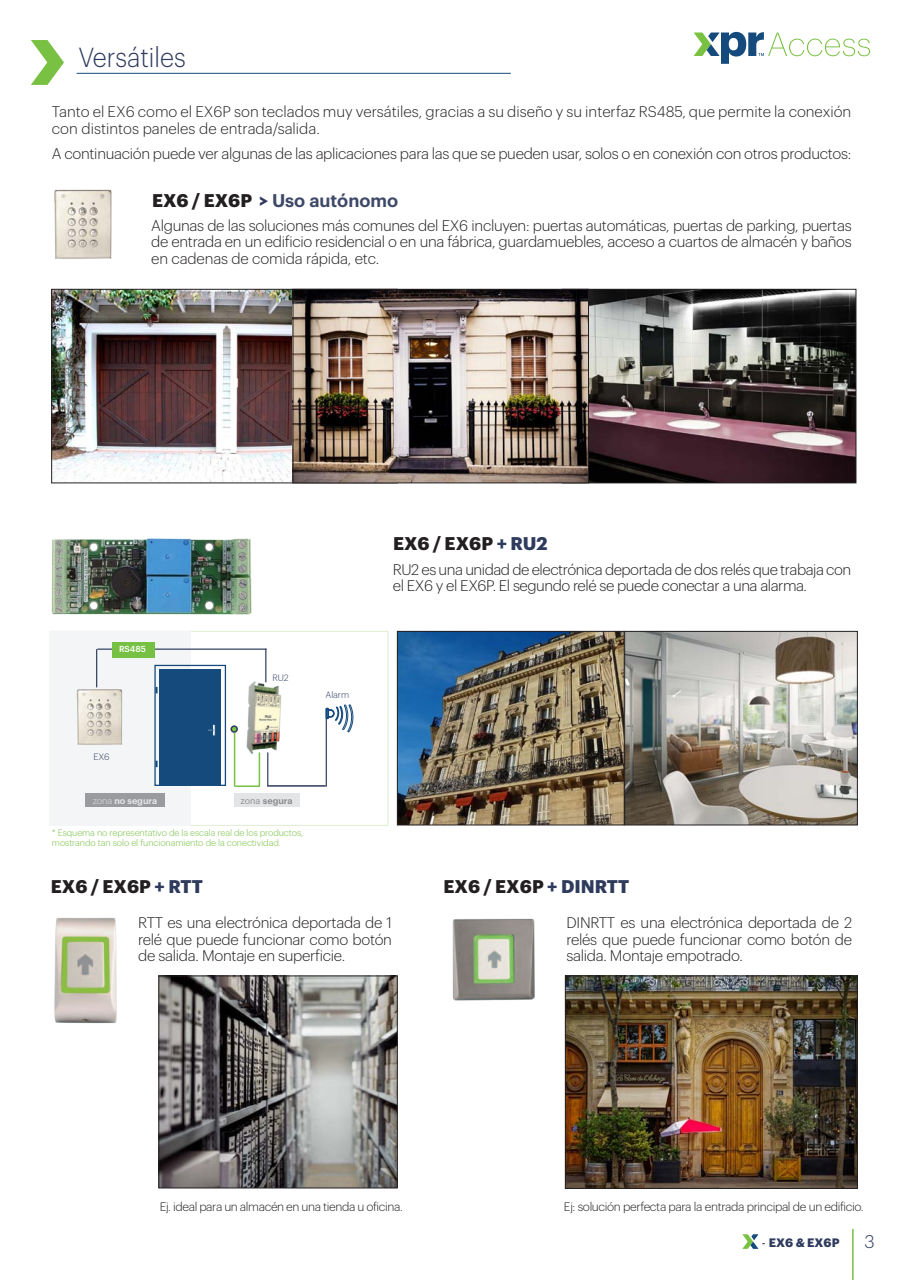
<style>
.page{position:relative;width:910px;height:1280px;background:#fff}
.page>*{position:absolute;margin:0;border:0;box-sizing:border-box;transform-origin:0 0}
.t1{font:300 27px "Graphik";color:#2e3b5d;scale:.93 1}
.t2{font:700 18px "Graphik";color:#231f20}
.t3{font:600 18px "Graphik";color:#3e4867}
.t4{font:300 18px "Graphik";color:#2e3b5d}
.t5{font:300 15px/16.5px "Graphik";letter-spacing:-.02em;color:#231f20;text-align:justify}
.t6{font:300 15px/16.5px "Graphik";color:#231f20}
.t7{font:300 12px "Graphik";letter-spacing:-.03em;color:#231f20}
.t8{font:700 12px "Graphik";color:#2e3b5d}
.t9{font:300 9px/10.5px "Graphik";letter-spacing:-.01em;color:#76c043}
.t10{font:600 9px "Graphik";color:#e6e7e9}
.t11{font:300 9px "Graphik";letter-spacing:-.01em;color:#2e3b5d}
.t12{font:600 9px "Graphik";color:#8b8d90}
.t13{font:500 8.55px "Graphik";color:#fff}
.s1{font-weight:700;color:#231f20}
.s2{font-weight:700;color:#2e3b5d}
.s3{font-weight:300}
.s4{font-weight:400}
.s5{color:#2e3b5d}
.s6{font-weight:400;color:#231f20}
</style>
<div class="page">
<svg style="left:742px;top:1234px;width:16px;height:15px"></svg>
<hr style="left:852px;top:1229px;width:2px;height:51px;background:#76c043">
<svg style="left:694px;top:32px;width:176px;height:32px"></svg>
<div style="left:50px;top:631px;width:140px;height:194px;background:#f4f5f7"></div>
<svg style="left:31px;top:40px;width:33px;height:45px"></svg>
<hr style="left:77px;top:73px;width:434px;height:1px;background:#144a7c">
<img style="left:51px;top:538px;width:201px;height:77px">
<img style="left:589px;top:291px;width:265px;height:190px">
<div style="left:562px;top:289px;width:294px;height:194px;border:1px solid #231f20"></div>
<img style="left:53px;top:291px;width:240px;height:190px">
<div style="left:51px;top:289px;width:347px;height:194px;border:1px solid #231f20"></div>
<img style="left:295px;top:291px;width:292px;height:190px">
<div style="left:293px;top:289px;width:296px;height:194px;border:1px solid #231f20"></div>
<img style="left:54px;top:189px;width:58px;height:70px">
<img style="left:399px;top:633px;width:457px;height:190px">
<div style="left:397px;top:631px;width:228px;height:194px;border:1px solid #231f20"></div>
<div style="left:624px;top:631px;width:234px;height:194px;border:1px solid #231f20"></div>
<img style="left:76px;top:687px;width:47px;height:58px">
<img style="left:246px;top:676px;width:36px;height:84px">
<div style="left:159px;top:669px;width:62px;height:117px;background:#144a7c"></div>
<div style="left:154px;top:665px;width:72px;height:121px;border:1px solid #144a7c"></div>
<svg style="left:155px;top:687px;width:3px;height:6px"></svg>
<svg style="left:155px;top:761px;width:3px;height:6px"></svg>
<svg style="left:208px;top:724px;width:7px;height:12px"></svg>
<svg style="left:325px;top:704px;width:28px;height:29px"></svg>
<div style="left:230px;top:725px;width:8px;height:8px;border:2px solid #2e3b5d;border-radius:50%"></div>
<hr style="left:259px;top:752px;width:1px;height:34px;background:#79c142">
<hr style="left:234px;top:733px;width:1px;height:53px;background:#79c142">
<hr style="left:235px;top:785px;width:25px;height:2px;background:#79c142">
<hr style="left:265px;top:648px;width:1px;height:34px;background:#2e3b5d">
<hr style="left:97px;top:648px;width:169px;height:2px;background:#2e3b5d">
<hr style="left:96px;top:649px;width:1px;height:38px;background:#2e3b5d">
<div style="left:112px;top:642px;width:42px;height:16px;background:#76c043"></div>
<hr style="left:267px;top:752px;width:1px;height:34px;background:#2e3b5d">
<hr style="left:267px;top:785px;width:59px;height:2px;background:#2e3b5d">
<hr style="left:326px;top:718px;width:1px;height:69px;background:#2e3b5d">
<img style="left:54px;top:917px;width:63px;height:107px">
<img style="left:452px;top:918px;width:83px;height:83px">
<img style="left:160px;top:977px;width:236px;height:209px">
<div style="left:158px;top:975px;width:240px;height:213px;border:1px solid #231f20"></div>
<img style="left:567px;top:977px;width:289px;height:210px">
<div style="left:565px;top:975px;width:293px;height:214px;border:1px solid #231f20"></div>
<div style="left:85px;top:793px;width:80px;height:14px;background:#999b9e"></div>
<div style="left:234px;top:793px;width:65px;height:14px;background:#e3e4e6"></div>
<p class="t1" style="left:78px;top:38px;width:117px">Versátiles</p>
<p class="t6" style="left:52px;top:102px;width:801px">Tanto el EX6 como el EX6P son teclados muy versátiles, gracias a su diseño y su interfaz RS485, que permite la conexión con distintos paneles de entrada/salida.</p>
<p class="t5" style="left:52px;top:144px;width:801px">A continuación puede ver algunas de las aplicaciones para las que se pueden usar, solos o en conexión con otros productos:</p>
<p class="t3" style="left:152px;top:186px;width:248px"><span class="s1">EX6 / EX6P</span> <span class="s2">&gt;</span> Uso autónomo</p>
<p class="t5" style="left:151px;top:216px;width:702px">Algunas de las soluciones más comunes del EX6 incluyen: puertas automáticas, puertas de parking, puertas de entrada en un edificio residencial o en una fábrica, guardamuebles, acceso a cuartos de almacén y baños en cadenas de comida rápida, etc.</p>
<p class="t13" style="left:119px;top:643px;width:28px">RS485</p>
<p class="t11" style="left:94px;top:750px;width:18px">EX6</p>
<p class="t11" style="left:273px;top:671px;width:18px">RU2</p>
<p class="t10" style="left:93px;top:793px;width:66px"><span class="s3">zona</span> no segura</p>
<p class="t12" style="left:240px;top:793px;width:54px"><span class="s4">zona</span> segura</p>
<p class="t9" style="left:52px;top:826px;width:253px">* Esquema no representativo de la escala real de los productos, mostrando tan solo el funcionamiento de la conectividad.</p>
<p class="t11" style="left:326px;top:688px;width:25px">Alarm</p>
<p class="t2" style="left:393px;top:529px;width:156px">EX6 / EX6P <span class="s5">+ RU2</span></p>
<p class="t5" style="left:393px;top:560px;width:460px">RU2 es una unidad de electrónica deportada de dos relés que trabaja con el EX6 y el EX6P. El segundo relé se puede conectar a una alarma.</p>
<p class="t2" style="left:51px;top:873px;width:153px">EX6 / EX6P <span class="s5">+ RTT</span></p>
<p class="t5" style="left:138px;top:913px;width:255px">RTT es una electrónica deportada de 1 relé que puede funcionar como botón de salida. Montaje en superficie.</p>
<p class="t2" style="left:444px;top:873px;width:187px">EX6 / EX6P <span class="s5">+ DINRTT</span></p>
<p class="t5" style="left:567px;top:913px;width:287px">DINRTT es una electrónica deportada de 2 relés que puede funcionar como botón de salida. Montaje empotrado.</p>
<p class="t7" style="left:160px;top:1197px;width:245px">Ej. ideal para un almacén en una tienda u oficina.</p>
<p class="t7" style="left:564px;top:1197px;width:301px">Ej: solución perfecta para la entrada principal de un edificio.</p>
<p class="t8" style="left:762px;top:1233px;width:79px"><span class="s6">-</span> EX6 &amp; EX6P</p>
<p class="t4" style="left:864px;top:1228px;width:12px">3</p>
</div>
